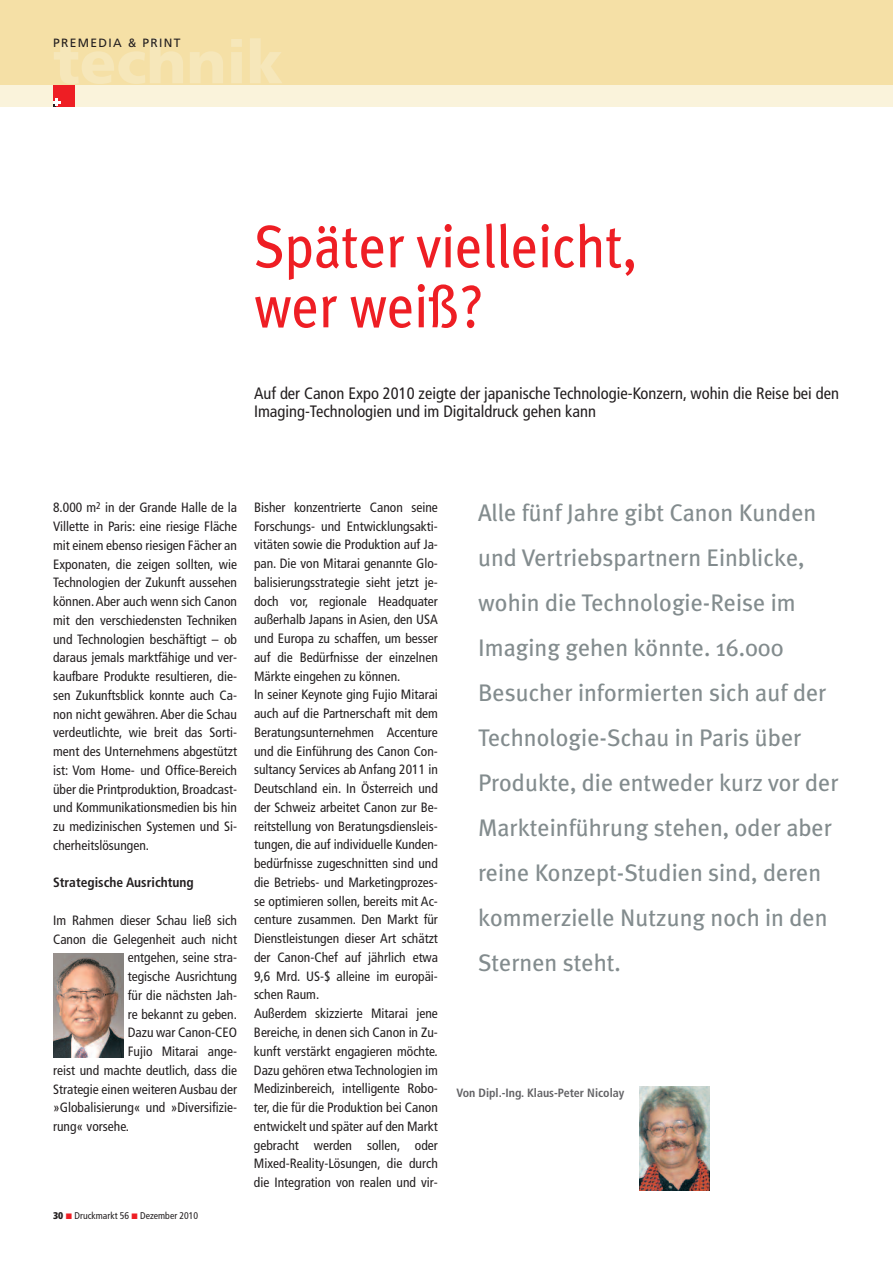
<style>
.page{position:relative;width:893px;height:1263px;background:#fff}
.page>*{position:absolute;margin:0;border:0;box-sizing:border-box;transform-origin:0 0}
.t1{font:60px/60px "Meta Plus";color:#ee1e24;scale:.9 1}
.t2{font:24px/45px "Meta Plus";color:#838c8e}
.t3{font:condensed 16.5px/18px "Frutiger";color:#231f20}
.t4{font:condensed 13.5px/18.8px "Frutiger";color:#231f20;text-align:justify}
.t5{font:700 condensed 13.5px "Frutiger";color:#231f20}
.t6{font:700 condensed 12px "Frutiger";color:#636366}
.t7{font:12px "Frutiger";letter-spacing:.11em;color:#231f20}
.t8{font:condensed 9.75px "Frutiger";color:#231f20}
.s1{font-weight:900}
</style>
<div class="page">
<img style="left:639px;top:1086px;width:70px;height:105px">
<img style="left:53px;top:954px;width:70px;height:104px">
<div style="left:0;top:0;width:893px;height:85px;background:#f5e0a6"></div>
<div style="left:0;top:85px;width:893px;height:21px;background:#faf3db"></div>
<div style="left:53px;top:85px;width:21px;height:21px;background:#ee1e24"></div>
<svg style="left:53px;top:98px;width:8px;height:8px"></svg>
<p class="t7" style="left:53px;top:38px;width:129px">PREMEDIA &amp; PRINT</p>
<h1 class="t1" style="left:254px;top:217px;width:427px">Später vielleicht, wer weiß?</h1>
<p class="t3" style="left:254px;top:386px;width:587px">Auf der Canon Expo 2010 zeigte der japanische Technologie-Konzern, wohin die Reise bei den<br>Imaging-Technologien und im Digitaldruck gehen kann</p>
<p class="t4" style="left:53px;top:499px;width:185px">8.000 m<sup>2</sup> in der Grande Halle de la Villette in Paris: eine riesige Fläche mit einem ebenso riesigen Fächer an Exponaten, die zeigen sollten, wie Technologien der Zukunft aussehen können.Aber auch wenn sich Canon mit den verschiedensten Techniken und Technologien beschäftigt – ob daraus jemals marktfähige und ver&shy;kaufbare Produkte resultieren, die&shy;sen Zukunftsblick konnte auch Ca&shy;non nicht gewähren. Aber die Schau verdeutlichte, wie breit das Sorti&shy;ment des Unternehmens abgestützt ist: Vom Home- und Office-Bereich über die Printproduktion, Broadcast&shy;und Kommunikationsmedien bis hin zu medizinischen Systemen und Si&shy;cherheitslösungen.</p>
<p class="t5" style="left:53px;top:877px;width:142px">Strategische Ausrichtung</p>
<p class="t4" style="left:53px;top:912px;width:185px">Im Rahmen dieser Schau ließ sich</p>
<p class="t4" style="left:53px;top:931px;width:185px">Canon die Gelegenheit auch nicht</p>
<p class="t4" style="left:128px;top:949px;width:111px">entgehen, seine stra-</p>
<p class="t4" style="left:128px;top:968px;width:111px">tegische Ausrichtung</p>
<p class="t4" style="left:128px;top:987px;width:111px">für die nächsten Jah-</p>
<p class="t4" style="left:128px;top:1006px;width:111px">re bekannt zu geben.</p>
<p class="t4" style="left:128px;top:1024px;width:111px">Dazu war Canon-CEO</p>
<p class="t4" style="left:128px;top:1043px;width:111px">Fujio Mitarai ange-</p>
<p class="t4" style="left:53px;top:1062px;width:185px">reist und machte deutlich, dass die</p>
<p class="t4" style="left:53px;top:1081px;width:185px">Strategie einen weiteren Ausbau der</p>
<p class="t4" style="left:53px;top:1099px;width:185px">»Globalisierung« und »Diversifizie-</p>
<p class="t4" style="left:53px;top:1118px;width:77px">rung« vorsehe.</p>
<p class="t8" style="left:53px;top:1212px;width:147px"><span class="s1">30</span> Druckmarkt 56 Dezember 2010</p>
<p class="t4" style="left:254px;top:499px;width:185px;text-align:left">Bisher konzentrierte Canon seine Forschungs- und Entwicklungsakti&shy;vitäten sowie die Produktion auf Ja&shy;pan. Die von Mitarai genannte Glo&shy;balisierungsstrategie sieht jetzt je&shy;doch vor, regionale Headquater außerhalb Japans in Asien, den USA und Europa zu schaffen, um besser auf die Bedürfnisse der einzelnen Märkte eingehen zu können.<br>In seiner Keynote ging Fujio Mitarai auch auf die Partnerschaft mit dem Beratungsunternehmen Accenture und die Einführung des Canon Con&shy;sultancy Services ab Anfang 2011 in Deutschland ein. In Österreich und der Schweiz arbeitet Canon zur Be&shy;reitstellung von Beratungsdiensleis&shy;tungen, die auf individuelle Kunden&shy;bedürfnisse zugeschnitten sind und die Betriebs- und Marketingprozes&shy;se optimieren sollen, bereits mit Ac&shy;centure zusammen. Den Markt für Dienstleistungen dieser Art schätzt der Canon-Chef auf jährlich etwa 9,6 Mrd. US-$ alleine im europäi&shy;schen Raum.<br>Außerdem skizzierte Mitarai jene Bereiche, in denen sich Canon in Zu&shy;kunft verstärkt engagieren möchte.<br>Dazu gehören etwa Technologien im Medizinbereich, intelligente Robo&shy;ter, die für die Produktion bei Canon entwickelt und später auf den Markt gebracht werden sollen, oder Mixed-Reality-Lösungen, die durch die Integration von realen und vir-</p>
<p class="t2" style="left:478px;top:490px;width:362px">Alle fünf Jahre gibt Canon Kunden und Vertriebspartnern Einblicke, wohin die Technologie-Reise im<br>Imaging gehen könnte. 16.000<br>Besucher informierten sich auf der<br>Technologie-Schau in Paris über<br>Produkte, die entweder kurz vor der<br>Markteinführung stehen, oder aber reine Konzept-Studien sind, deren kommerzielle Nutzung noch in den<br>Sternen steht.</p>
<p class="t6" style="left:456px;top:1088px;width:169px">Von Dipl.-Ing. Klaus-Peter Nicolay</p>
</div>
